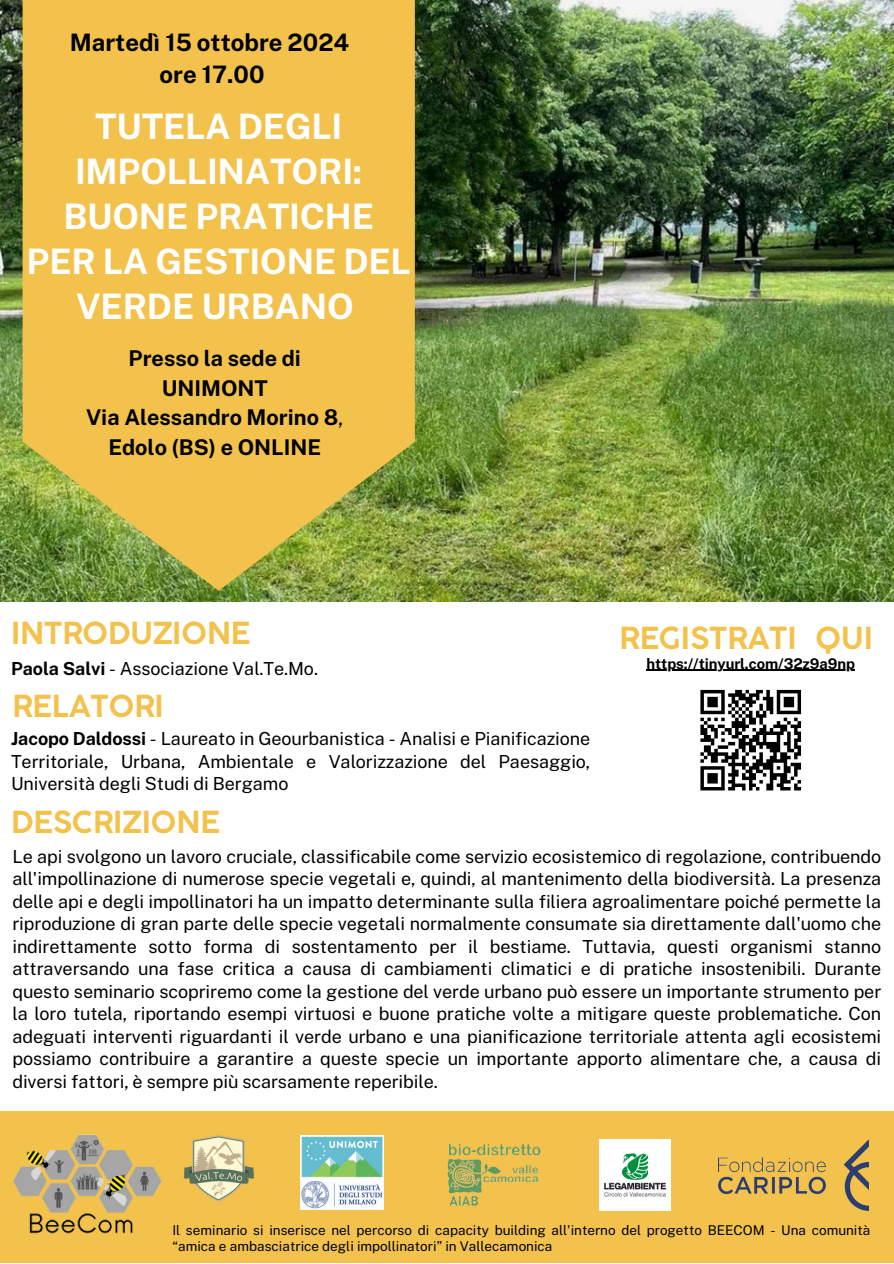
<style>
.page{position:relative;width:894px;height:1264px;background:#fff}
.page>*{position:absolute;margin:0;border:0;box-sizing:border-box;transform-origin:0 0}
.t1{font:700 35.1px/45px "Public Sans";letter-spacing:-.005em;color:#fff;text-align:center}
.t2{font:700 30px "Coco Gothic";color:#f3c24c}
.t3{font:700 24px/32.7px "Public Sans";color:#000;text-align:center}
.t4{font:700 21.75px/29.5px "Public Sans";color:#000;text-align:center}
.t5{font:18px/22.5px "Public Sans";letter-spacing:-.005em;color:#000;text-align:justify}
.t6{font:700 14.7px "Public Sans";letter-spacing:-.005em;color:#000}
.t7{font:13.5px/15.8px "Public Sans";color:#000}
.s1{font-weight:400}
.s2{font-weight:700}
</style>
<div class="page">
<div style="left:0;top:1111px;width:893px;height:152px;background:#f3c24c"></div>
<img style="left:183px;top:1135px;width:71px;height:67px">
<img style="left:300px;top:1135px;width:84px;height:74px">
<img style="left:447px;top:1143px;width:94px;height:63px">
<img style="left:718px;top:1140px;width:150px;height:70px">
<img style="left:13px;top:1134px;width:149px;height:100px">
<img style="left:0;top:0;width:893px;height:601px">
<svg style="left:23px;top:0;width:392px;height:590px;background:#e4bc4a"></svg>
<img style="left:599px;top:1139px;width:71px;height:71px">
<hr style="left:646px;top:669px;width:208px;height:2px;background:#000">
<svg style="left:700px;top:689px;width:102px;height:102px"></svg>
<h6 class="t3" style="left:70px;top:26px;width:281px">Martedì 15 ottobre 2024 ore 17.00</h6>
<h2 class="t1" style="left:27px;top:103px;width:385px">TUTELA DEGLI<br>IMPOLLINATORI:<br>BUONE PRATICHE<br>PER LA GESTIONE DEL<br>VERDE URBANO</h2>
<h5 class="t4" style="left:86px;top:343px;width:259px">Presso la sede di<br>UNIMONT<br>Via Alessandro Morino 8<span class="s1">,<br></span>Edolo (BS) e ONLINE</h5>
<p class="t2" style="left:11px;top:621px;width:241px">INTRODUZIONE</p>
<p class="t5" style="left:11px;top:657px;width:308px"><span class="s2">Paola Salvi</span> - Associazione Val.Te.Mo.</p>
<p class="t2" style="left:12px;top:695px;width:153px">RELATORI</p>
<p class="t5" style="left:11px;top:727px;width:580px"><span class="s2">Jacopo Daldossi</span> - Laureato in Geourbanistica - Analisi e Pianificazione Territoriale, Urbana, Ambientale e Valorizzazione del Paesaggio, Università degli Studi di Bergamo</p>
<p class="t2" style="left:619px;top:627px;width:255px">REGISTRATI QUI</p>
<p class="t6" style="left:646px;top:654px;width:210px">https://tinyurl.com/32z9a9np</p>
<p class="t2" style="left:11px;top:810px;width:210px">DESCRIZIONE</p>
<h2 class="t5" style="left:12px;top:844px;width:870px">Le api svolgono un lavoro cruciale, classificabile come servizio ecosistemico di regolazione, contribuendo all'impollinazione di numerose specie vegetali e, quindi, al mantenimento della biodiversità. La presenza delle api e degli impollinatori ha un impatto determinante sulla filiera agroalimentare poiché permette la riproduzione di gran parte delle specie vegetali normalmente consumate sia direttamente dall'uomo che indirettamente sotto forma di sostentamento per il bestiame. Tuttavia, questi organismi stanno attraversando una fase critica a causa di cambiamenti climatici e di pratiche insostenibili. Durante questo seminario scopriremo come la gestione del verde urbano può essere un importante strumento per la loro tutela, riportando esempi virtuosi e buone pratiche volte a mitigare queste problematiche. Con adeguati interventi riguardanti il verde urbano e una pianificazione territoriale attenta agli ecosistemi possiamo contribuire a garantire a queste specie un importante apporto alimentare che, a causa di diversi fattori, è sempre più scarsamente reperibile.</h2>
<h5 class="t7" style="left:172px;top:1222px;width:699px">Il seminario si inserisce nel percorso di capacity building all'interno del progetto BEECOM - Una comunità “amica e ambasciatrice degli impollinatori” in Vallecamonica</h5>
</div>
